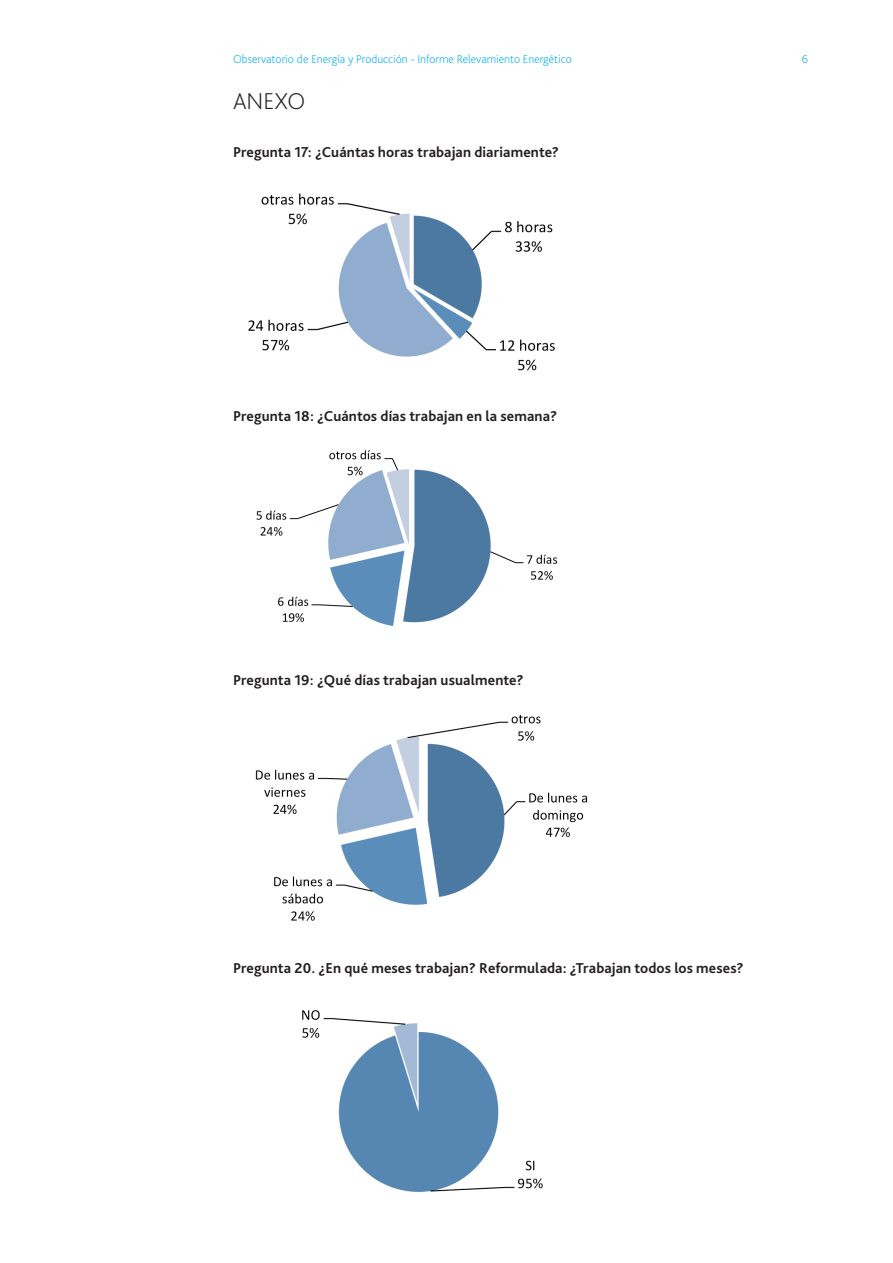
<style>
.page{position:relative;width:893px;height:1263px;background:#fff}
.page>*{position:absolute;margin:0;border:0;box-sizing:border-box;transform-origin:0 0}
.t1{font:200 24px "Bliss Pro";color:#231f20}
.t2{font:700 15px "Bliss Pro";letter-spacing:.005em;color:#231f20}
.t3{font:200 12px "Bliss Pro";color:#00aeef}
</style>
<div class="page">
<img style="left:248px;top:193px;width:307px;height:178px">
<img style="left:256px;top:450px;width:302px;height:176px">
<img style="left:255px;top:714px;width:333px;height:207px">
<img style="left:302px;top:1010px;width:241px;height:182px">
<p class="t3" style="left:233px;top:51px;width:340px">Observatorio de Energía y Producción - Informe Relevamiento Energético</p>
<p class="t3" style="left:802px;top:51px;width:8px">6</p>
<p class="t1" style="left:233px;top:86px;width:74px">ANEXO</p>
<p class="t2" style="left:233px;top:143px;width:328px">Pregunta 17: ¿Cuántas horas trabajan diariamente?</p>
<p class="t2" style="left:233px;top:407px;width:326px">Pregunta 18: ¿Cuántos días trabajan en la semana?</p>
<p class="t2" style="left:233px;top:671px;width:292px">Pregunta 19: ¿Qué días trabajan usualmente?</p>
<p class="t2" style="left:233px;top:959px;width:512px">Pregunta 20. ¿En qué meses trabajan? Reformulada: ¿Trabajan todos los meses?</p>
</div>
